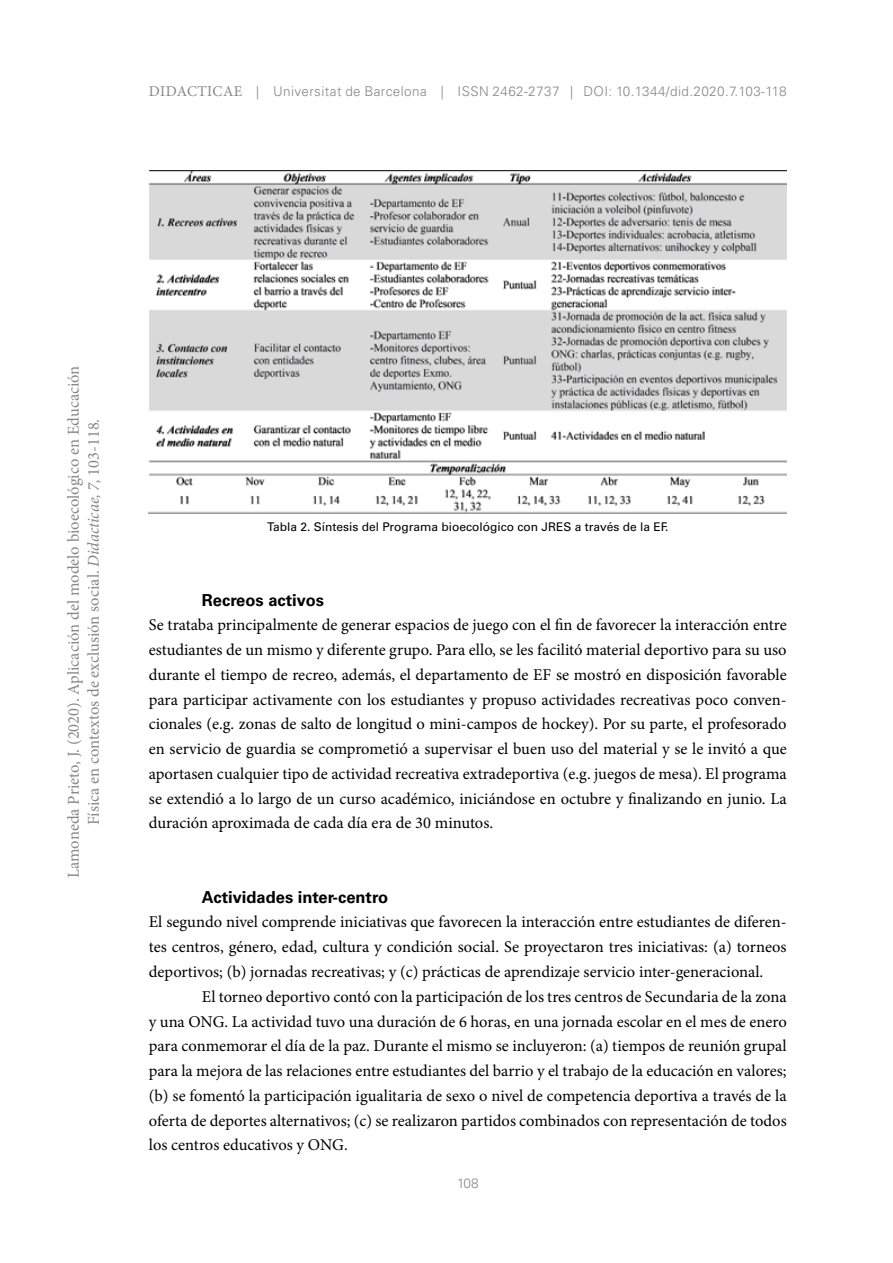
<style>
.page{position:relative;width:893px;height:1263px;background:#fff}
.page>*{position:absolute;margin:0;border:0;box-sizing:border-box;transform-origin:0 0}
.t1{font:16.5px/24.8px "Minion Pro";color:#000;text-align:justify}
.t2{font:16.5px/19.8px "Minion Pro";color:#878787;text-align:center}
.t3{font:700 16.5px "Univers LT Std";color:#000}
.t4{font:300 13.5px "Univers LT Std";letter-spacing:.03em;color:#878787}
.t5{font:12px "Univers LT Std";color:#000}
.s1{font-family:"Minion Pro";font-weight:400;font-size:15px}
.s2{font-style:italic}
</style>
<div class="page">
<img style="left:149px;top:170px;width:638px;height:343px">
<p class="t4" style="left:149px;top:83px;width:639px"><span class="s1">DIDACTICAE</span> | Universitat de Barcelona | ISSN 2462-2737 | DOI: 10.1344/did.2020.7.103-118</p>
<p class="t2" style="left:64px;top:878px;width:514px;rotate:-90deg">Lamoneda Prieto, J. (2020). Aplicación del modelo bioecológico en Educación<br>Física en contextos de exclusión social. <span class="s2">Didacticae, 7,</span> 103-118.</p>
<p class="t5" style="left:267px;top:520px;width:403px">Tabla 2. Síntesis del Programa bioecológico con JRES a través de la EF.</p>
<p class="t3" style="left:202px;top:590px;width:124px">Recreos activos</p>
<p class="t1" style="left:149px;top:613px;width:639px">Se trataba principalmente de generar espacios de juego con el fin de favorecer la interacción entre estudiantes de un mismo y diferente grupo. Para ello, se les facilitó material deportivo para su uso durante el tiempo de recreo, además, el departamento de EF se mostró en disposición favorable para participar activamente con los estudiantes y propuso actividades recreativas poco conven&shy;cionales (e.g. zonas de salto de longitud o mini-campos de hockey). Por su parte, el profesorado en servicio de guardia se comprometió a supervisar el buen uso del material y se le invitó a que aportasen cualquier tipo de actividad recreativa extradeportiva (e.g. juegos de mesa). El programa se extendió a lo largo de un curso académico, iniciándose en octubre y finalizando en junio. La duración aproximada de cada día era de 30 minutos.</p>
<p class="t3" style="left:202px;top:887px;width:188px">Actividades inter-centro</p>
<p class="t1" style="left:149px;top:910px;width:639px">El segundo nivel comprende iniciativas que favorecen la interacción entre estudiantes de diferen&shy;tes centros, género, edad, cultura y condición social. Se proyectaron tres iniciativas: (a) torneos deportivos; (b) jornadas recreativas; y (c) prácticas de aprendizaje servicio inter-generacional.</p>
<p class="t1" style="left:149px;top:984px;width:639px;text-indent:53px">El torneo deportivo contó con la participación de los tres centros de Secundaria de la zona y una ONG. La actividad tuvo una duración de 6 horas, en una jornada escolar en el mes de enero para conmemorar el día de la paz. Durante el mismo se incluyeron: (a) tiempos de reunión grupal para la mejora de las relaciones entre estudiantes del barrio y el trabajo de la educación en valores; (b) se fomentó la participación igualitaria de sexo o nivel de competencia deportiva a través de la oferta de deportes alternativos; (c) se realizaron partidos combinados con representación de todos los centros educativos y ONG.</p>
<p class="t4" style="left:457px;top:1175px;width:23px">108</p>
</div>
